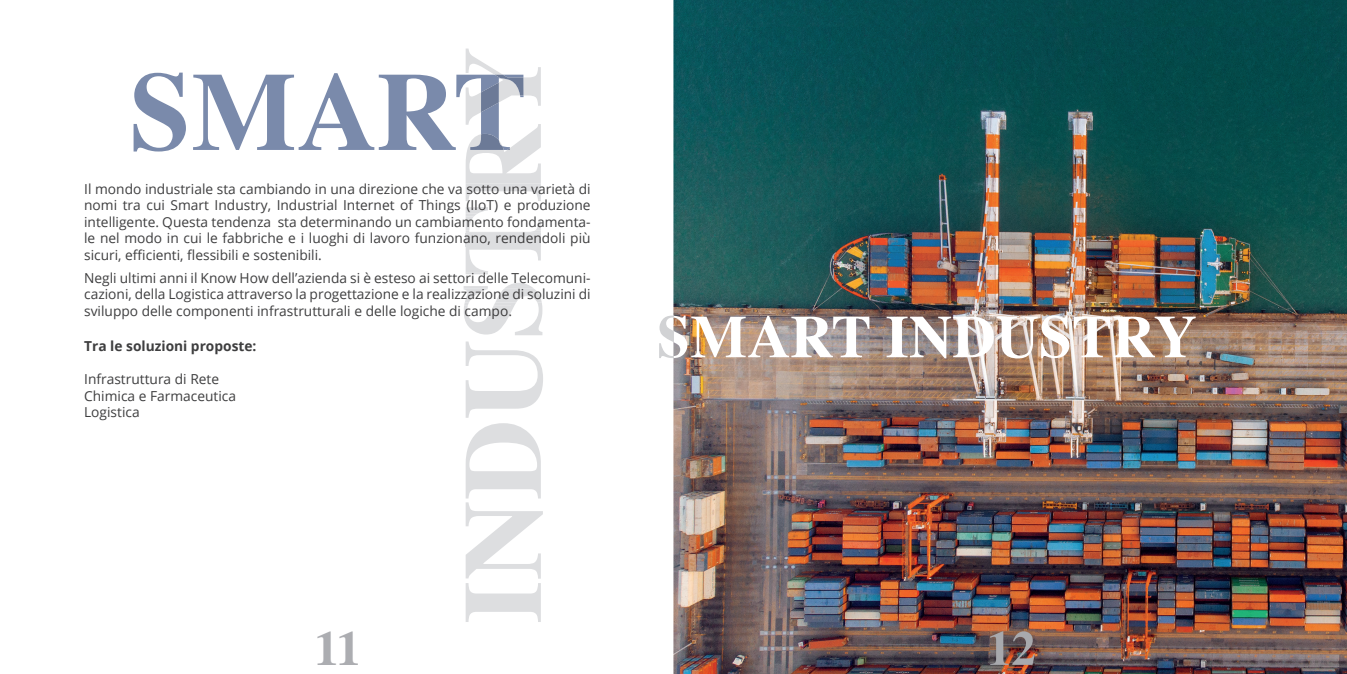
<style>
.page{position:relative;width:1347px;height:674px;background:#fff}
.page>*{position:absolute;margin:0;border:0;box-sizing:border-box;transform-origin:0 0}
.t1{font:700 48.75px "Times";color:#acadb1}
.t2{font:13.75px/22.8px "Open Sans";color:#3b3a3b}
.t3{font:13.75px/16.5px "Open Sans";color:#3e3e3f}
.t4{font:700 13.75px "Open Sans";color:#3e3e3f}
.s1{color:#3e3e3f}
</style>
<div class="page">
<img style="left:673px;top:0;width:673px;height:673px">
<svg style="left:134px;top:73px;width:52px;height:78px"></svg>
<svg style="left:465px;top:423px;width:78px;height:198px"></svg>
<svg style="left:465px;top:341px;width:78px;height:76px"></svg>
<svg style="left:463px;top:283px;width:79px;height:52px"></svg>
<svg style="left:465px;top:207px;width:76px;height:65px"></svg>
<div style="left:465px;top:233px;width:76px;height:13px;background:#dddee0"></div>
<hr style="left:465px;top:272px;width:23px;height:2px;background:#dddee0">
<svg style="left:193px;top:48px;width:348px;height:153px"></svg>
<img style="left:990px;top:631px;width:44px;height:33px">
<svg style="left:886px;top:315px;width:309px;height:43px"></svg>
<svg style="left:659px;top:315px;width:210px;height:43px"></svg>
<p class="t2" style="left:84px;top:177px;width:508px">Il mondo industriale sta cambiando in una direzione che va sotto una varietà di</p>
<p class="t2" style="left:84px;top:193px;width:508px">nomi tra cui Smart Industry, Industrial Internet of Things (IIoT) e produzione</p>
<p class="t2" style="left:84px;top:226px;width:508px">le nel modo in cui le fabbriche e i luoghi di lavoro funzionano, rendendoli più</p>
<p class="t2" style="left:84px;top:210px;width:508px">intelligente. Questa tendenza sta determinando un cambiamento fondamenta<span class="s1">-</span></p>
<p class="t2" style="left:84px;top:243px;width:508px"><span class="s1">sicuri, efficienti, flessibili e sostenibili.<br></span>Negli ultimi anni il Know How dell’azienda si è esteso ai settori delle Telecomuni<span class="s1">-</span></p>
<p class="t2" style="left:84px;top:285px;width:508px;line-height:16.5px">cazioni, della Logistica attraverso la progettazione e la realizzazione di soluzini di sviluppo delle componenti infrastrutturali e delle logiche di campo.</p>
<p class="t4" style="left:84px;top:336px;width:174px">Tra le soluzioni proposte:</p>
<p class="t3" style="left:84px;top:370px;width:153px">Infrastruttura di Rete<br>Chimica e Farmaceutica<br>Logistica</p>
<h1 class="t1" style="left:315px;top:601px;width:48px">11</h1>
</div>
